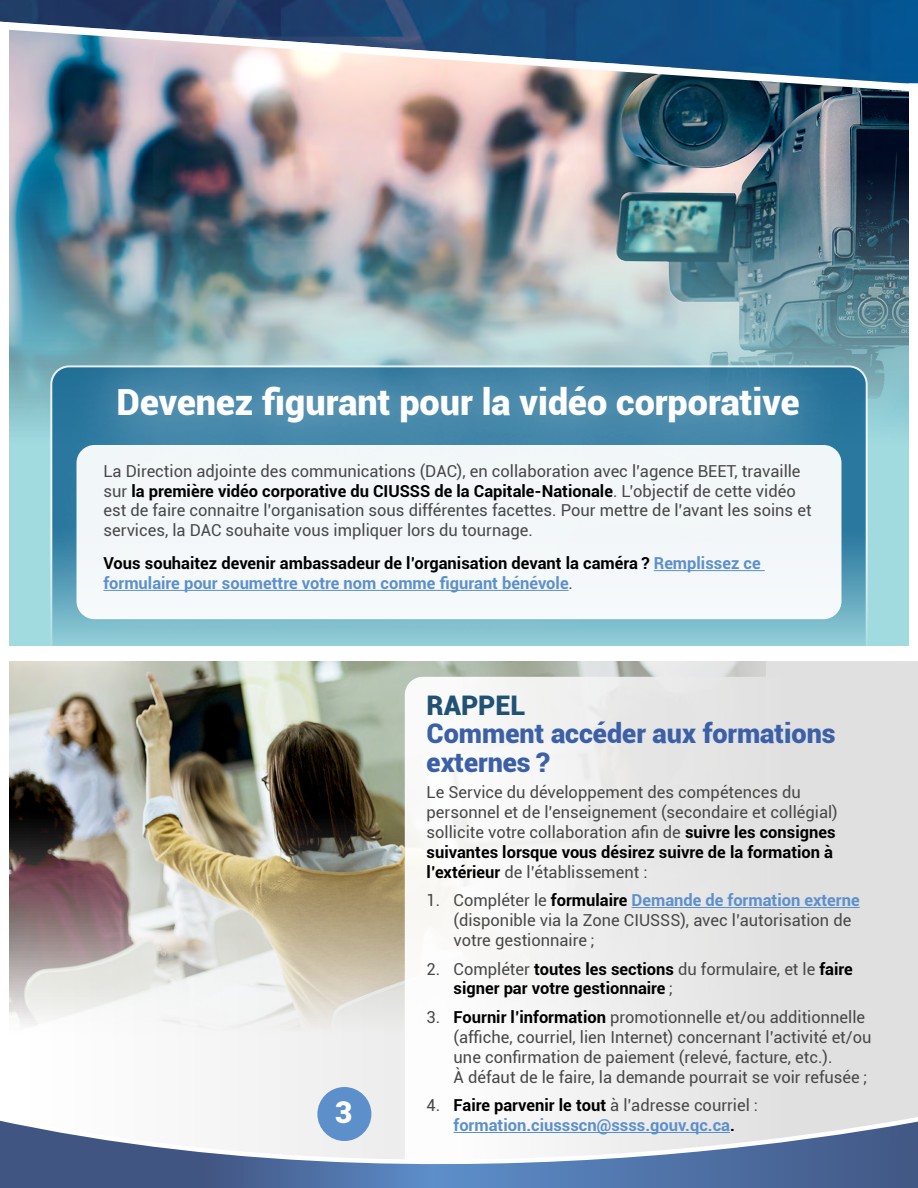
<style>
.page{position:relative;width:918px;height:1188px;background:#fff}
.page>*{position:absolute;margin:0;border:0;box-sizing:border-box;transform-origin:0 0}
.t1{font:900 36px "Roboto";color:#fff}
.t2{font:900 30px "Roboto";color:#fff}
.t3{font:900 27px/28.5px "Roboto";color:#3c60a7}
.t4{font:900 27px "Roboto";color:#215175}
.t5{font:16.5px/19.8px "Roboto";color:#484848}
.t6{font:700 16.5px/19.8px "Roboto";color:#5d90cb}
.t7{font:700 16.5px/19.8px "Roboto";color:#000}
.s1{font-weight:700;color:#000}
.s2{color:#000}
.s3{font-weight:400;color:#484848}
.s4{font-weight:700;color:#5d90cb}
</style>
<div class="page">
<img style="left:0;top:0;width:918px;height:1188px">
<div style="left:317px;top:1087px;width:54px;height:54px;background:#5d90cb;border-radius:50%"></div>
<svg style="left:49px;top:331px;width:816px;height:317px;fill:#f1f6f8"></svg>
<hr style="left:654px;top:570px;width:111px;height:1px;background:#5d90cb">
<hr style="left:104px;top:590px;width:465px;height:1px;background:#5d90cb">
<hr style="left:632px;top:907px;width:228px;height:1px;background:#5d90cb">
<hr style="left:454px;top:1132px;width:276px;height:1px;background:#5d90cb">
<h1 class="t1" style="left:117px;top:377px;width:684px">Devenez figurant pour la vidéo corporative</h1>
<p class="t5" style="left:104px;top:460px;width:710px">La Direction adjointe des communications (DAC), en collaboration avec l’agence BEET, travaille sur <span class="s1">la première vidéo corporative du CIUSSS de la Capitale-Nationale</span>. L’objectif de cette vidéo est de faire connaitre l’organisation sous différentes facettes. Pour mettre de l’avant les soins et services, la DAC souhaite vous impliquer lors du tournage.</p>
<p class="t6" style="left:104px;top:553px;width:659px"><span class="s2">Vous souhaitez devenir ambassadeur de l’organisation devant la caméra ?</span> Remplissez ce formulaire pour soumettre votre nom comme figurant bénévole<span class="s3">.</span></p>
<h2 class="t2" style="left:335px;top:1091px;width:19px">3</h2>
<h3 class="t4" style="left:427px;top:686px;width:101px">RAPPEL</h3>
<h3 class="t3" style="left:427px;top:718px;width:411px">Comment accéder aux formations externes ?</h3>
<p class="t5" style="left:427px;top:782px;width:413px">Le Service du développement des compétences du personnel et de l’enseignement (secondaire et collégial) sollicite votre collaboration afin de <span class="s1">suivre les consignes suivantes lorsque vous désirez suivre de la formation à l’extérieur</span> de l’établissement :</p>
<p class="t5" style="left:454px;top:890px;width:408px;text-indent:-27px">1. Compléter le <span class="s1">formulaire</span> <span class="s4">Demande de formation externe </span>(disponible via la Zone CIUSSS), avec l’autorisation de votre gestionnaire ;</p>
<p class="t7" style="left:454px;top:958px;width:401px;text-indent:-27px"><span class="s3">2. Compléter</span> toutes les sections <span class="s3">du formulaire, et le</span> faire signer par votre gestionnaire <span class="s3">;</span></p>
<p class="t5" style="left:454px;top:1007px;width:419px;text-indent:-27px">3. <span class="s1">Fournir l’information</span> promotionnelle et/ou additionnelle (affiche, courriel, lien Internet) concernant l’activité et/ou une confirmation de paiement (relevé, facture, etc.).<br>À défaut de le faire, la demande pourrait se voir refusée ;</p>
<p class="t6" style="left:427px;top:1095px;width:333px;text-align:center"><span class="s3">4.</span> <span class="s2">Faire parvenir le tout</span> <span class="s3">à l’adresse courriel : </span>formation.ciussscn@ssss.gouv.qc.ca<span class="s2">.</span></p>
</div>
